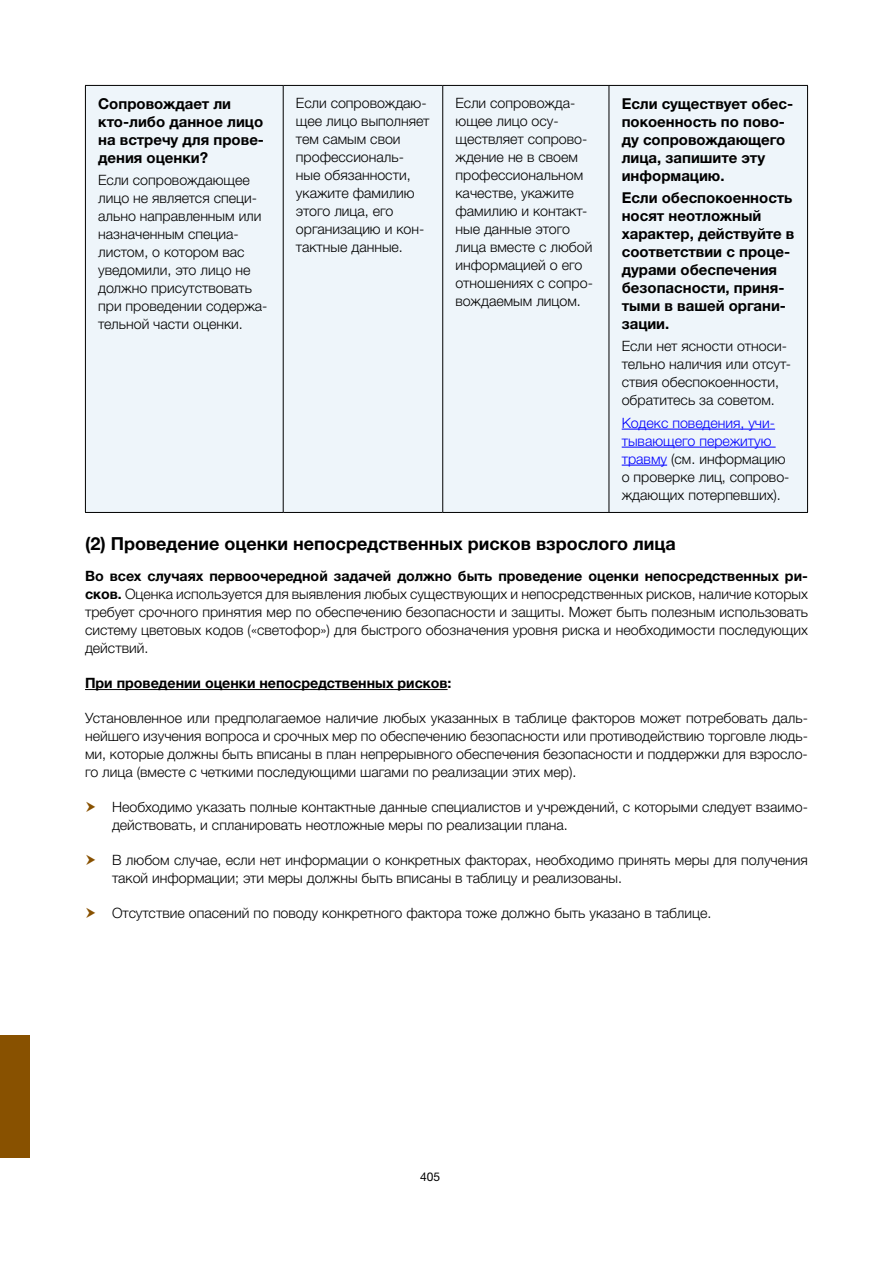
<style>
.page{position:relative;width:893px;height:1263px;background:#fff}
.page>*{position:absolute;margin:0;border:0;box-sizing:border-box;transform-origin:0 0}
.t1{font:700 18px "Helvetica Neue LTW1 G";color:#000}
.t2{font:700 15px/18px "Helvetica Neue LTW1 G";color:#000}
.t3{font:300 14.25px/18px "Helvetica Neue LTW1 G";color:#000}
.t4{font:700 14.25px "Helvetica Neue LTW1 G";color:#000}
.t5{font:12px "Helvetica Neue LTW1 G";color:#000}
.s1{color:#00f}
.s2{font-weight:700}
</style>
<div class="page">
<div style="left:0;top:1035px;width:30px;height:123px;background:#885100"></div>
<hr style="left:85px;top:689px;width:363px;height:1px;background:#000">
<div style="left:86px;top:86px;width:721px;height:426px;background:#eef5fa"></div>
<hr style="left:85px;top:85px;width:198px;height:1px;background:#000">
<hr style="left:85px;top:86px;width:1px;height:426px;background:#000">
<hr style="left:283px;top:85px;width:160px;height:1px;background:#000">
<hr style="left:283px;top:86px;width:1px;height:426px;background:#000">
<hr style="left:443px;top:85px;width:166px;height:1px;background:#000">
<hr style="left:442px;top:86px;width:1px;height:426px;background:#000">
<hr style="left:609px;top:85px;width:199px;height:1px;background:#000">
<hr style="left:609px;top:86px;width:1px;height:426px;background:#000">
<hr style="left:807px;top:86px;width:1px;height:426px;background:#000">
<hr style="left:85px;top:512px;width:198px;height:1px;background:#000">
<hr style="left:283px;top:512px;width:160px;height:1px;background:#000">
<hr style="left:443px;top:512px;width:166px;height:1px;background:#000">
<hr style="left:609px;top:512px;width:199px;height:1px;background:#000">
<hr style="left:622px;top:429px;width:153px;height:1px;background:#00f">
<hr style="left:622px;top:447px;width:154px;height:1px;background:#00f">
<hr style="left:622px;top:465px;width:45px;height:1px;background:#00f">
<p class="t2" style="left:98px;top:94px;width:167px">Сопровождает ли кто-либо данное лицо на встречу для прове&shy;дения оценки?</p>
<p class="t3" style="left:98px;top:171px;width:171px">Если сопровождающее лицо не является специ&shy;ально направленным или назначенным специа&shy;листом, о котором вас уведомили, это лицо не должно присутствовать при проведении содержа&shy;тельной части оценки.</p>
<p class="t3" style="left:296px;top:94px;width:135px">Если сопровождаю&shy;щее лицо выполняет тем самым свои профессиональ&shy;ные обязанности, укажите фамилию этого лица, его организацию и кон&shy;тактные данные.</p>
<p class="t3" style="left:455px;top:94px;width:139px">Если сопровожда&shy;ющее лицо осу&shy;ществляет сопрово&shy;ждение не в своем профессиональном качестве, укажите фамилию и контакт&shy;ные данные этого лица вместе с любой информацией о его отношениях с сопро&shy;вождаемым лицом.</p>
<p class="t2" style="left:622px;top:94px;width:173px">Если существует обес&shy;покоенность по пово&shy;ду сопровождающего лица, запишите эту информацию.</p>
<p class="t2" style="left:622px;top:189px;width:174px">Если обеспокоенность носят неотложный характер, действуйте в соответствии с проце&shy;дурами обеспечения безопасности, приня&shy;тыми в вашей органи&shy;зации.</p>
<p class="t3" style="left:622px;top:337px;width:171px">Если нет ясности относи&shy;тельно наличия или отсут&shy;ствия обеспокоенности, обратитесь за советом.</p>
<p class="t3" style="left:622px;top:414px;width:169px"><span class="s1">Кодекс поведения, учи&shy;тывающего пережитую травму</span> (см. информацию о проверке лиц, сопрово&shy;ждающих потерпевших).</p>
<p class="t1" style="left:85px;top:533px;width:592px">(2) Проведение оценки непосредственных рисков взрослого лица</p>
<p class="t3" style="left:85px;top:567px;width:724px;text-align:justify"><span class="s2">Во всех случаях первоочередной задачей должно быть проведение оценки непосредственных ри&shy;сков.</span> Оценка используется для выявления любых существующих и непосредственных рисков, наличие которых требует срочного принятия мер по обеспечению безопасности и защиты. Может быть полезным использовать систему цветовых кодов («светофор») для быстрого обозначения уровня риска и необходимости последующих действий.</p>
<p class="t4" style="left:85px;top:674px;width:368px">При проведении оценки непосредственных рисков:</p>
<p class="t3" style="left:85px;top:709px;width:724px;text-align:justify">Установленное или предполагаемое наличие любых указанных в таблице факторов может потребовать даль&shy;нейшего изучения вопроса и срочных мер по обеспечению безопасности или противодействию торговле людь&shy;ми, которые должны быть вписаны в план непрерывного обеспечения безопасности и поддержки для взросло&shy;го лица (вместе с четкими последующими шагами по реализации этих мер).</p>
<p class="t3" style="left:112px;top:798px;width:697px">Необходимо указать полные контактные данные специалистов и учреждений, с которыми следует взаимо&shy;действовать, и спланировать неотложные меры по реализации плана.</p>
<p class="t3" style="left:112px;top:851px;width:697px">В любом случае, если нет информации о конкретных факторах, необходимо принять меры для получения такой информации; эти меры должны быть вписаны в таблицу и реализованы.</p>
<p class="t3" style="left:112px;top:904px;width:601px">Отсутствие опасений по поводу конкретного фактора тоже должно быть указано в таблице.</p>
<p class="t5" style="left:420px;top:1169px;width:22px">405</p>
</div>
